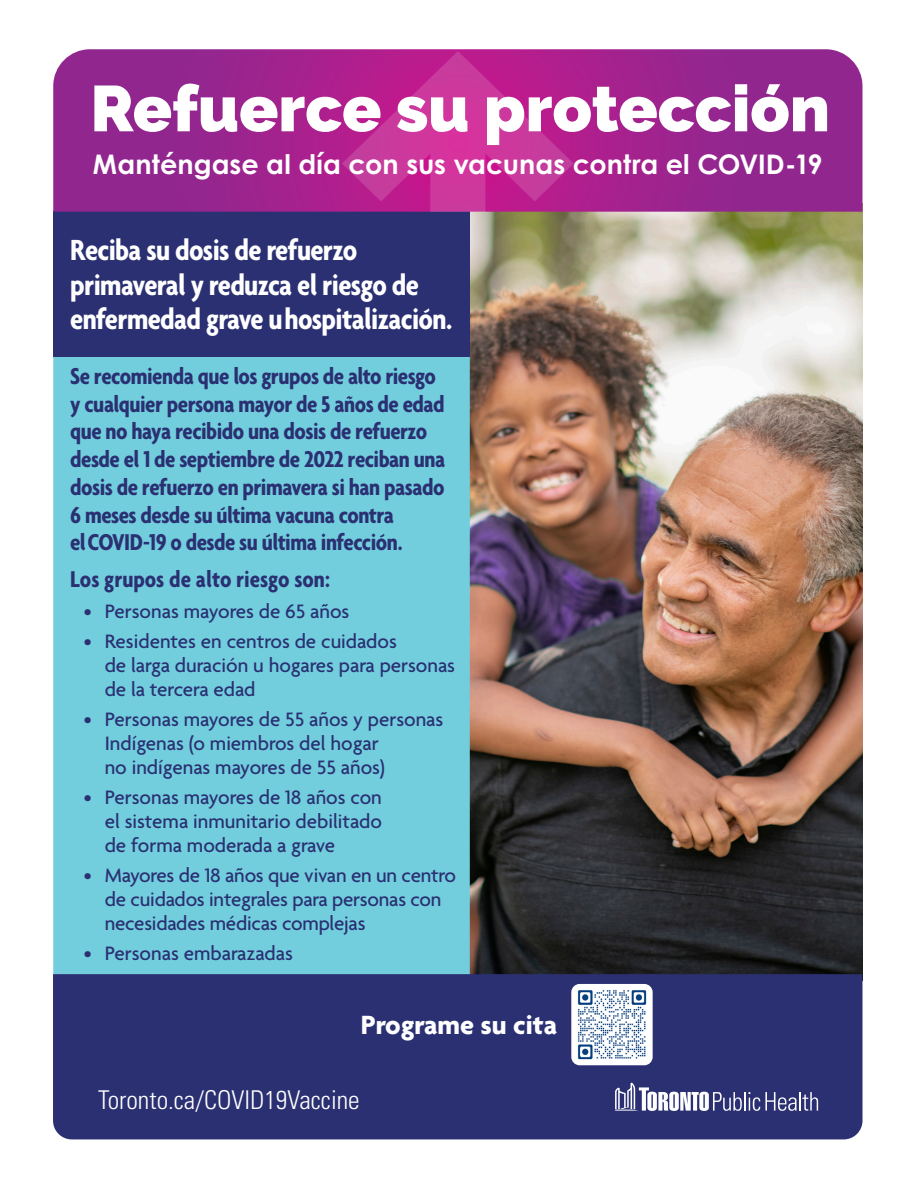
<style>
.page{position:relative;width:918px;height:1188px;background:#fff}
.page>*{position:absolute;margin:0;border:0;box-sizing:border-box;transform-origin:0 0}
.t1{font:900 64.5px "Raleway";color:#fff}
.t2{font:700 condensed 31.5px/34.5px "Agenda";letter-spacing:-.02em;color:#fff}
.t3{font:700 28.5px "Agenda";color:#fff}
.t4{font:700 27px "Century Gothic Pro";letter-spacing:.005em;color:#fff}
.t5{font:300 condensed 25.8px "Univers LT Std";color:#fff}
.t6{font:700 condensed 24.75px/27.8px "Agenda";letter-spacing:-.02em;color:#2a3072}
.t7{font:700 condensed 24.75px "Agenda";color:#2a3072}
.t8{font:500 21px/24px "Agenda";color:#2a3072}
</style>
<div class="page">
<img style="left:470px;top:212px;width:392px;height:762px">
<div style="left:53px;top:205px;width:417px;height:795px;background:#72cedd;border-radius:26px"></div>
<div style="left:53px;top:974px;width:809px;height:165px;background:#2a3072"></div>
<svg style="left:615px;top:1083px;width:203px;height:28px"></svg>
<div style="left:571px;top:984px;width:82px;height:81px;background:#fff;border-radius:8px"></div>
<img style="left:577px;top:990px;width:70px;height:70px">
<div style="left:53px;top:212px;width:417px;height:145px;background:#2a3072"></div>
<svg style="left:53px;top:49px;width:809px;height:163px;background:#9a268f"></svg>
<svg style="left:342px;top:51px;width:232px;height:161px;background:#c22994"></svg>
<p class="t1" style="left:90px;top:71px;width:741px">Refuerce su protección</p>
<p class="t4" style="left:93px;top:147px;width:731px">Manténgase al día con sus vacunas contra el COVID-19</p>
<p class="t2" style="left:70px;top:232px;width:384px">Reciba su dosis de refuerzo primaveral y reduzca el riesgo de enfermedad grave u hospitalización.</p>
<p class="t6" style="left:70px;top:362px;width:377px">Se recomienda que los grupos de alto riesgo y cualquier persona mayor de 5 años de edad que no haya recibido una dosis de refuerzo desde el 1 de septiembre de 2022 reciban una dosis de refuerzo en primavera si han pasado 6 meses desde su última vacuna contra<br>el COVID-19 o desde su última infección.</p>
<p class="t7" style="left:70px;top:564px;width:261px">Los grupos de alto riesgo son:</p>
<p class="t8" style="left:84px;top:601px;width:267px">• Personas mayores de 65 años</p>
<p class="t8" style="left:105px;top:630px;width:352px;text-indent:-21px">• Residentes en centros de cuidados<br>de larga duración u hogares para personas de la tercera edad</p>
<p class="t8" style="left:105px;top:708px;width:340px;text-indent:-21px">• Personas mayores de 55 años y personas<br>Indígenas (o miembros del hogar<br>no indígenas mayores de 55 años)</p>
<p class="t8" style="left:105px;top:786px;width:279px;text-align:justify;text-indent:-21px">• Personas mayores de 18 años con el sistema inmunitario debilitado de forma moderada a grave</p>
<p class="t8" style="left:105px;top:864px;width:353px;text-indent:-21px">• Mayores de 18 años que vivan en un centro de cuidados integrales para personas con necesidades médicas complejas</p>
<p class="t8" style="left:84px;top:942px;width:211px">• Personas embarazadas</p>
<p class="t3" style="left:361px;top:1010px;width:198px">Programe su cita</p>
<p class="t5" style="left:98px;top:1085px;width:263px">Toronto.ca/COVID19Vaccine</p>
</div>
